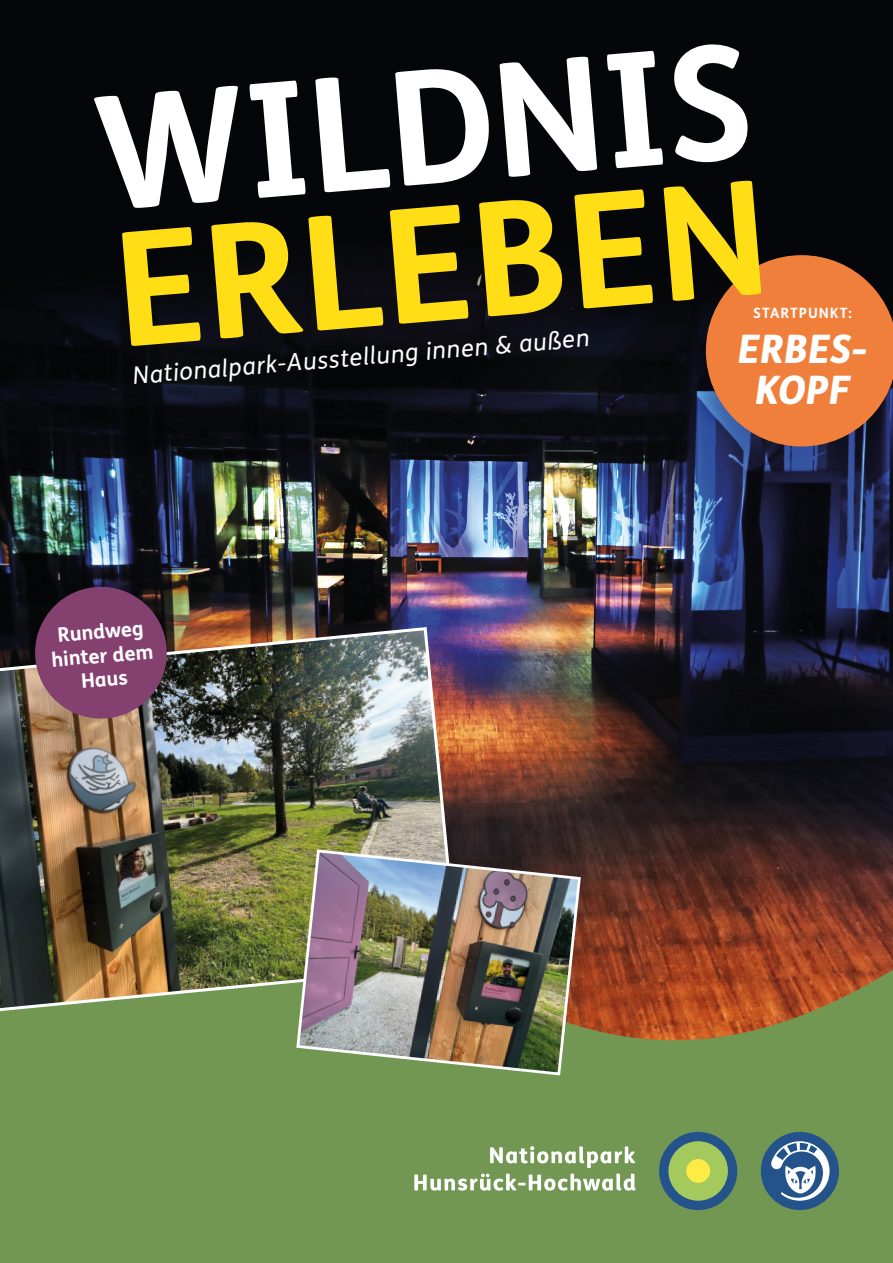
<style>
.page{position:relative;width:893px;height:1263px;background:#fff}
.page>*{position:absolute;margin:0;border:0;box-sizing:border-box;transform-origin:0 0}
.t1{font:700 158.4px "FS Me";color:#fff}
.t2{font:700 158.4px "FS Me";color:#ffde15}
.t3{font:italic 800 39.3px/41.1px "FS Me";color:#fff;text-align:center}
.t4{font:italic 24px "FS Me";color:#fff}
.t5{font:700 20.1px/24px "FS Me";color:#fff;text-align:center}
.t6{font:700 14.25px "FS Me";letter-spacing:.07em;color:#fff}
</style>
<div class="page">
<img style="left:0;top:0;width:893px;height:826px">
<svg style="left:0;top:826px;width:893px;height:437px;background:#737e45"></svg>
<div style="left:659px;top:1132px;width:78px;height:78px;background:#24538b;border-radius:50%"></div>
<div style="left:668px;top:1141px;width:60px;height:60px;background:#a4c95c;border-radius:50%"></div>
<div style="left:686px;top:1159px;width:24px;height:24px;background:#fdec45;border-radius:50%"></div>
<svg style="left:414px;top:1146px;width:221px;height:44px"></svg>
<div style="left:761px;top:1132px;width:78px;height:78px;background:#24538b;border-radius:50%"></div>
<svg style="left:770px;top:1141px;width:59px;height:60px"></svg>
<img style="left:0;top:625px;width:461px;height:389px">
<img style="left:295px;top:848px;width:287px;height:229px">
<svg style="left:706px;top:255px;width:187px;height:191px;background:#c46b3b"></svg>
<svg style="left:32px;top:584px;width:138px;height:137px;background:#744160"></svg>
<h1 class="t1" style="left:84px;top:35px;width:662px;rotate:-5deg">WILDNIS</h1>
<h1 class="t2" style="left:104px;top:170px;width:657px;rotate:-5deg">ERLEBEN</h1>
<p class="t6" style="left:753px;top:302px;width:100px">STARTPUNKT:</p>
<h2 class="t3" style="left:738px;top:326px;width:131px">ERBES-<br>KOPF</h2>
<p class="t4" style="left:132px;top:360px;width:459px;rotate:-5deg">Nationalpark-Ausstellung innen &amp; außen</p>
<p class="t5" style="left:48px;top:623px;width:104px;rotate:-5deg">Rundweg hinter dem<br>Haus</p>
</div>
